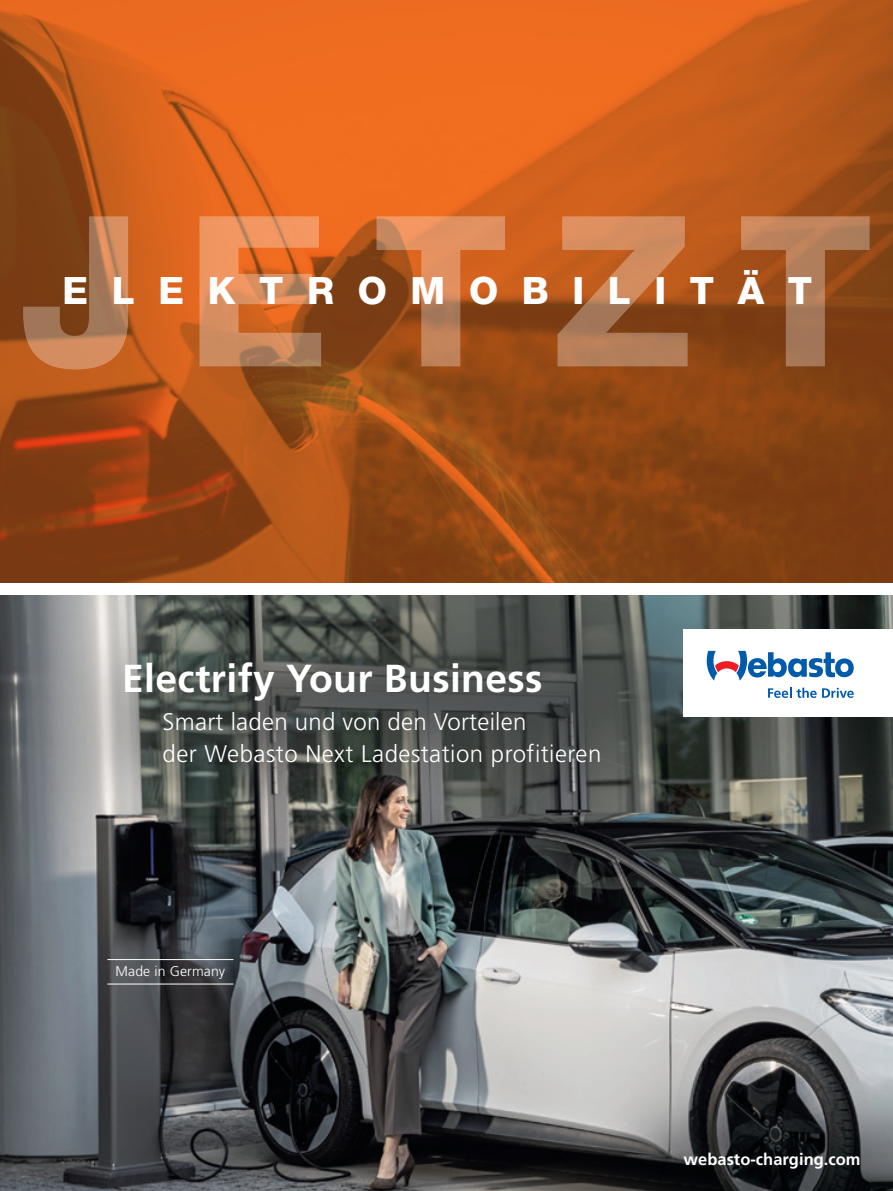
<style>
.page{position:relative;width:893px;height:1191px;background:#fff}
.page>*{position:absolute;margin:0;border:0;box-sizing:border-box;transform-origin:0 0}
.t1{font:800 210px "Helvetica Neue LT Com";letter-spacing:.21em;color:#fff}
.t2{font:700 39px "Frutiger";letter-spacing:.01em;color:#fff}
.t3{font:800 37.5px "Helvetica Neue LT Com";color:#fff}
.t4{font:300 24px/31.5px "Frutiger";letter-spacing:.02em;color:#fff}
.t5{font:700 16.5px "Frutiger";color:#fff}
.t6{font:300 14.1px "Frutiger";letter-spacing:.01em;color:#fff}
</style>
<div class="page">
<img style="left:0;top:0;width:893px;height:583px">
<img style="left:0;top:595px;width:893px;height:596px">
<div style="left:684px;top:629px;width:209px;height:88px;background:#fff"></div>
<svg style="left:768px;top:687px;width:86px;height:11px"></svg>
<svg style="left:707px;top:651px;width:147px;height:29px"></svg>
<hr style="left:107px;top:959px;width:126px;height:1px;background:#fff">
<hr style="left:107px;top:983px;width:126px;height:1px;background:#fff">
<h1 class="t1" style="left:17px;top:167px;width:858px">JETZT</h1>
<h3 class="t3" style="left:63px;top:268px;width:751px">E L E K T R O M O B I L I T Ä T</h3>
<h2 class="t2" style="left:122px;top:655px;width:422px">Electrify Your Business</h2>
<p class="t4" style="left:163px;top:707px;width:440px">Smart laden und von den Vorteilen<br>der Webasto Next Ladestation profitieren</p>
<p class="t6" style="left:116px;top:963px;width:111px">Made in Germany</p>
<p class="t5" style="left:684px;top:1149px;width:178px">webasto-charging.com</p>
</div>
